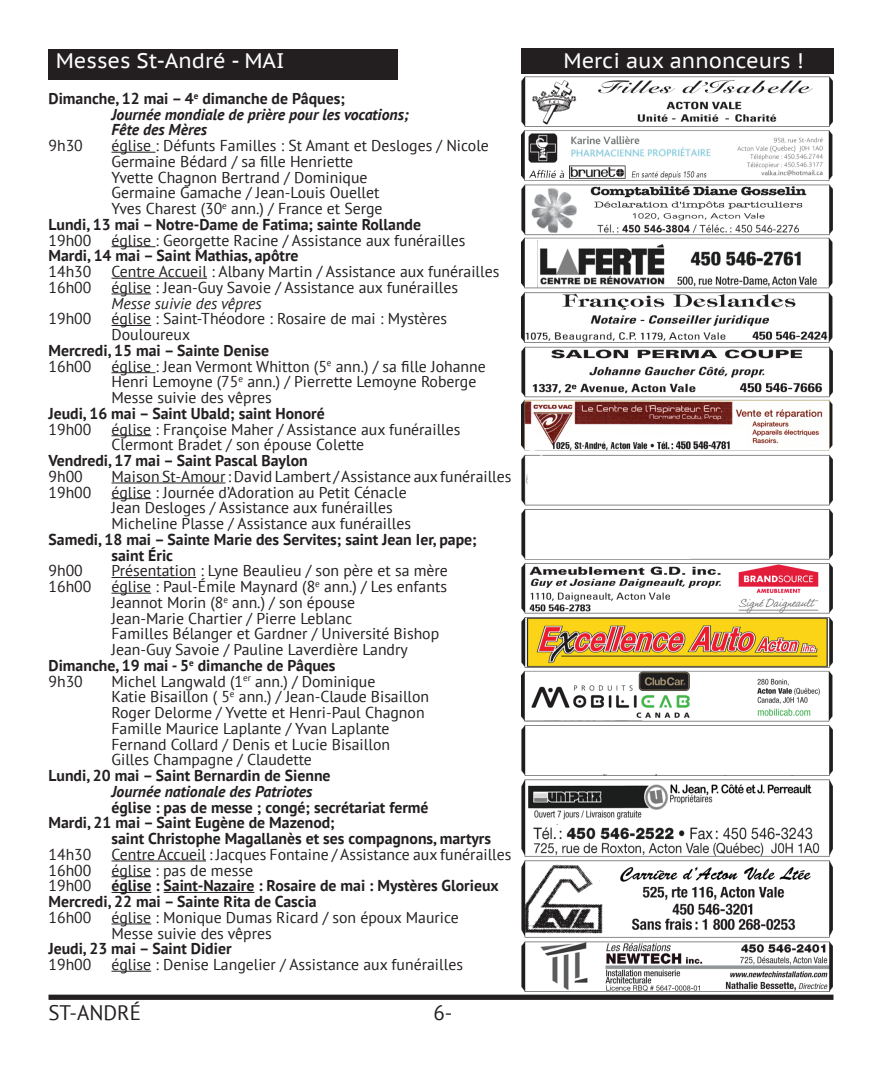
<style>
.page{position:relative;width:882px;height:1071px;background:#fff}
.page>*{position:absolute;margin:0;border:0;box-sizing:border-box;transform-origin:0 0}
.t1{font:21px "PT Sans Caption";color:#fff}
.t2{font:21px "PT Sans";color:#231f20}
.t3{font:15.75px/15.8px "PT Sans";color:#231f20}
.t4{font:700 15.75px/15.8px "PT Sans";color:#231f20}
.t5{font:italic 700 15.75px/15.8px "PT Sans";color:#231f20}
.t6{font:italic 15.75px "PT Sans";color:#231f20}
.s1{font-style:normal}
</style>
<div class="page">
<div style="left:49px;top:995px;width:784px;height:5px;background:#231f20"></div>
<div style="left:521px;top:49px;width:312px;height:25px;background:#231f20"></div>
<div style="left:49px;top:49px;width:349px;height:31px;background:#231f20"></div>
<hr style="left:112px;top:152px;width:43px;height:1px;background:#231f20">
<hr style="left:112px;top:246px;width:43px;height:1px;background:#231f20">
<hr style="left:112px;top:278px;width:95px;height:1px;background:#231f20">
<hr style="left:112px;top:294px;width:39px;height:1px;background:#231f20">
<hr style="left:112px;top:325px;width:39px;height:1px;background:#231f20">
<hr style="left:112px;top:372px;width:43px;height:1px;background:#231f20">
<hr style="left:112px;top:435px;width:39px;height:1px;background:#231f20">
<hr style="left:112px;top:483px;width:113px;height:1px;background:#231f20">
<hr style="left:112px;top:498px;width:39px;height:1px;background:#231f20">
<hr style="left:112px;top:577px;width:84px;height:1px;background:#231f20">
<hr style="left:112px;top:593px;width:39px;height:1px;background:#231f20">
<hr style="left:112px;top:861px;width:94px;height:1px;background:#231f20">
<hr style="left:112px;top:876px;width:39px;height:1px;background:#231f20">
<hr style="left:112px;top:892px;width:39px;height:1px;background:#231f20">
<hr style="left:164px;top:892px;width:90px;height:1px;background:#231f20">
<hr style="left:112px;top:924px;width:39px;height:1px;background:#231f20">
<hr style="left:112px;top:971px;width:39px;height:1px;background:#231f20">
<img style="left:521px;top:76px;width:311px;height:915px">
<h1 class="t1" style="left:56px;top:48px;width:230px">Messes St-André - MAI</h1>
<p class="t5" style="left:112px;top:90px;width:299px;text-indent:-63px"><span class="s1">Dimanche, 12 mai – 4</span><sup>e</sup> <span class="s1">dimanche de Pâques;<br></span>Journée mondiale de prière pour les vocations;<br>Fête des Mères</p>
<p class="t3" style="left:49px;top:137px;width:36px">9h30</p>
<p class="t3" style="left:112px;top:137px;width:379px">église : Défunts Familles : St Amant et Desloges / Nicole</p>
<p class="t3" style="left:112px;top:153px;width:243px">Germaine Bédard / sa fille Henriette</p>
<p class="t3" style="left:112px;top:169px;width:258px">Yvette Chagnon Bertrand / Dominique</p>
<p class="t3" style="left:112px;top:185px;width:270px">Germaine Gamache / Jean-Louis Ouellet</p>
<p class="t3" style="left:112px;top:200px;width:273px">Yves Charest (30<sup>e</sup> ann.) / France et Serge</p>
<p class="t4" style="left:49px;top:216px;width:374px">Lundi, 13 mai – Notre-Dame de Fatima; sainte Rollande</p>
<p class="t3" style="left:49px;top:232px;width:44px">19h00</p>
<p class="t3" style="left:112px;top:232px;width:356px">église : Georgette Racine / Assistance aux funérailles</p>
<p class="t4" style="left:49px;top:248px;width:252px">Mardi, 14 mai – Saint Mathias, apôtre</p>
<p class="t3" style="left:49px;top:263px;width:44px">14h30</p>
<p class="t3" style="left:112px;top:263px;width:389px">Centre Accueil : Albany Martin / Assistance aux funérailles</p>
<p class="t3" style="left:49px;top:279px;width:44px">16h00</p>
<p class="t3" style="left:112px;top:279px;width:348px">église : Jean-Guy Savoie / Assistance aux funérailles</p>
<p class="t6" style="left:112px;top:293px;width:152px">Messe suivie des vêpres</p>
<p class="t3" style="left:49px;top:311px;width:44px">19h00</p>
<p class="t3" style="left:112px;top:311px;width:337px">église : Saint-Théodore : Rosaire de mai : Mystères<br>Douloureux</p>
<p class="t4" style="left:49px;top:342px;width:222px">Mercredi, 15 mai – Sainte Denise</p>
<p class="t3" style="left:49px;top:358px;width:44px">16h00</p>
<p class="t3" style="left:112px;top:358px;width:376px">église : Jean Vermont Whitton (5<sup>e</sup> ann.) / sa fille Johanne<br>Henri Lemoyne (75<sup>e</sup> ann.) / Pierrette Lemoyne Roberge<br>Messe suivie des vêpres</p>
<p class="t4" style="left:49px;top:405px;width:278px">Jeudi, 16 mai – Saint Ubald; saint Honoré</p>
<p class="t3" style="left:49px;top:421px;width:44px">19h00</p>
<p class="t3" style="left:112px;top:421px;width:351px">église : Françoise Maher / Assistance aux funérailles<br>Clermont Bradet / son épouse Colette</p>
<p class="t4" style="left:49px;top:452px;width:261px">Vendredi, 17 mai – Saint Pascal Baylon</p>
<p class="t3" style="left:49px;top:468px;width:36px">9h00</p>
<p class="t3" style="left:112px;top:468px;width:402px">Maison St-Amour : David Lambert / Assistance aux funérailles</p>
<p class="t3" style="left:49px;top:484px;width:44px">19h00</p>
<p class="t3" style="left:112px;top:484px;width:301px">église : Journée d’Adoration au Petit Cénacle<br>Jean Desloges / Assistance aux funérailles<br>Micheline Plasse / Assistance aux funérailles</p>
<p class="t4" style="left:112px;top:531px;width:367px;text-indent:-63px">Samedi, 18 mai – Sainte Marie des Servites; saint Jean Ier, pape; saint Éric</p>
<p class="t3" style="left:49px;top:563px;width:36px">9h00</p>
<p class="t3" style="left:112px;top:563px;width:338px">Présentation : Lyne Beaulieu / son père et sa mère</p>
<p class="t3" style="left:49px;top:578px;width:44px">16h00</p>
<p class="t3" style="left:112px;top:578px;width:337px">église : Paul-Émile Maynard (8<sup>e</sup> ann.) / Les enfants</p>
<p class="t3" style="left:112px;top:594px;width:245px">Jeannot Morin (8<sup>e</sup> ann.) / son épouse</p>
<p class="t3" style="left:112px;top:610px;width:242px">Jean-Marie Chartier / Pierre Leblanc</p>
<p class="t3" style="left:112px;top:626px;width:329px">Familles Bélanger et Gardner / Université Bishop</p>
<p class="t3" style="left:112px;top:641px;width:298px">Jean-Guy Savoie / Pauline Laverdière Landry</p>
<p class="t4" style="left:49px;top:657px;width:289px">Dimanche, 19 mai - 5<sup>e</sup> dimanche de Pâques</p>
<p class="t3" style="left:49px;top:673px;width:36px">9h30</p>
<p class="t3" style="left:112px;top:673px;width:319px">Michel Langwald (1<sup>er</sup> ann.) / Dominique<br>Katie Bisaillon ( 5<sup>e</sup> ann.) / Jean-Claude Bisaillon Roger Delorme / Yvette et Henri-Paul Chagnon Famille Maurice Laplante / Yvan Laplante Fernand Collard / Denis et Lucie Bisaillon Gilles Champagne / Claudette</p>
<p class="t4" style="left:49px;top:767px;width:284px">Lundi, 20 mai – Saint Bernardin de Sienne</p>
<p class="t5" style="left:112px;top:783px;width:202px">Journée nationale des Patriotes</p>
<p class="t4" style="left:112px;top:799px;width:319px">église : pas de messe ; congé; secrétariat fermé</p>
<p class="t4" style="left:49px;top:815px;width:288px">Mardi, 21 mai – Saint Eugène de Mazenod;</p>
<p class="t4" style="left:112px;top:830px;width:381px">saint Christophe Magallanès et ses compagnons, martyrs</p>
<p class="t3" style="left:49px;top:846px;width:44px">14h30</p>
<p class="t3" style="left:112px;top:846px;width:402px">Centre Accueil : Jacques Fontaine / Assistance aux funérailles</p>
<p class="t3" style="left:49px;top:862px;width:44px">16h00</p>
<p class="t3" style="left:112px;top:862px;width:143px">église : pas de messe</p>
<p class="t3" style="left:49px;top:878px;width:44px">19h00</p>
<p class="t4" style="left:49px;top:878px;width:452px;text-indent:63px">église : Saint-Nazaire : Rosaire de mai : Mystères Glorieux<br>Mercredi, 22 mai – Sainte Rita de Cascia</p>
<p class="t3" style="left:49px;top:909px;width:44px">16h00</p>
<p class="t3" style="left:112px;top:909px;width:349px">église : Monique Dumas Ricard / son époux Maurice<br>Messe suivie des vêpres</p>
<p class="t4" style="left:49px;top:941px;width:185px">Jeudi, 23 mai – Saint Didier</p>
<p class="t3" style="left:49px;top:956px;width:44px">19h00</p>
<p class="t3" style="left:112px;top:956px;width:353px">église : Denise Langelier / Assistance aux funérailles</p>
<h1 class="t2" style="left:49px;top:999px;width:94px">ST-ANDRÉ</h1>
<h1 class="t2" style="left:433px;top:999px;width:21px">6-</h1>
<h1 class="t1" style="left:563px;top:47px;width:242px">Merci aux annonceurs !</h1>
</div>
